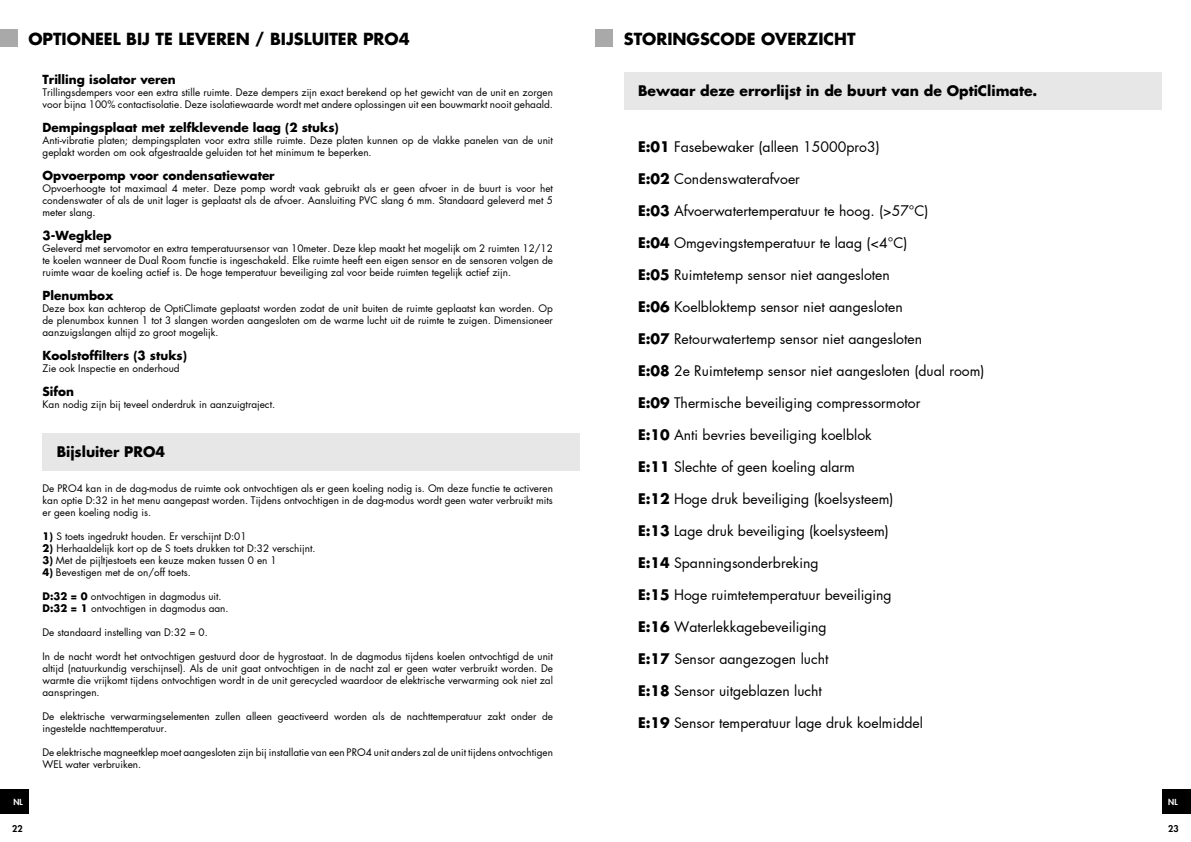
<style>
.page{position:relative;width:1191px;height:842px;background:#fff}
.page>*{position:absolute;margin:0;border:0;box-sizing:border-box;transform-origin:0 0}
.t1{font:700 16px "Futura Std";color:#000}
.t2{font:14px "Futura Std";color:#000}
.t3{font:700 14px "Futura Std";color:#000}
.t4{font:700 12px "Futura Std";color:#000}
.t5{font:10px/12px "Futura Std";color:#000}
.t6{font:800 9px "Futura Std";color:#000}
.t7{font:800 8px "Futura Std";color:#fff}
.s1{font-weight:700}
</style>
<div class="page">
<div style="left:1162px;top:789px;width:29px;height:25px;background:#000"></div>
<div style="left:0;top:789px;width:28px;height:25px;background:#000"></div>
<div style="left:43px;top:433px;width:537px;height:37px;background:#e7e7e7"></div>
<div style="left:0;top:29px;width:17px;height:18px;background:#a9a9a9"></div>
<div style="left:595px;top:29px;width:17px;height:18px;background:#a9a9a9"></div>
<div style="left:624px;top:72px;width:537px;height:37px;background:#e7e7e7"></div>
<h1 class="t1" style="left:28px;top:32px;width:383px">OPTIONEEL BIJ TE LEVEREN / BIJSLUITER PRO4</h1>
<h1 class="t1" style="left:624px;top:32px;width:233px">STORINGSCODE OVERZICHT</h1>
<p class="t4" style="left:43px;top:74px;width:135px">Trilling isolator veren</p>
<p class="t5" style="left:43px;top:87px;width:512px">Trillingsdempers voor een extra stille ruimte. Deze dempers zijn exact berekend op het gewicht van de unit en zorgen voor bijna 100% contactisolatie. Deze isolatiewaarde wordt met andere oplossingen uit een bouwmarkt nooit gehaald.</p>
<p class="t4" style="left:43px;top:122px;width:298px">Dempingsplaat met zelfklevende laag (2 stuks)</p>
<p class="t5" style="left:43px;top:134px;width:512px">Anti-vibratie platen; dempingsplaten voor extra stille ruimte. Deze platen kunnen op de vlakke panelen van de unit geplakt worden om ook afgestraalde geluiden tot het minimum te beperken.</p>
<p class="t4" style="left:43px;top:170px;width:234px">Opvoerpomp voor condensatiewater</p>
<p class="t5" style="left:43px;top:183px;width:512px;text-align:justify">Opvoerhoogte tot maximaal 4 meter. Deze pomp wordt vaak gebruikt als er geen afvoer in de buurt is voor het condenswater of als de unit lager is geplaatst als de afvoer. Aansluiting PVC slang 6 mm. Standaard geleverd met 5 meter slang.</p>
<p class="t4" style="left:43px;top:230px;width:71px">3-Wegklep</p>
<p class="t5" style="left:43px;top:243px;width:512px;text-align:justify">Geleverd met servomotor en extra temperatuursensor van 10meter. Deze klep maakt het mogelijk om 2 ruimten 12/12 te koelen wanneer de Dual Room functie is ingeschakeld. Elke ruimte heeft een eigen sensor en de sensoren volgen de ruimte waar de koeling actief is. De hoge temperatuur beveiliging zal voor beide ruimten tegelijk actief zijn.</p>
<p class="t4" style="left:43px;top:290px;width:73px">Plenumbox</p>
<p class="t5" style="left:43px;top:303px;width:512px;text-align:justify">Deze box kan achterop de OptiClimate geplaatst worden zodat de unit buiten de ruimte geplaatst kan worden. Op de plenumbox kunnen 1 tot 3 slangen worden aangesloten om de warme lucht uit de ruimte te zuigen. Dimensioneer aanzuigslangen altijd zo groot mogelijk.</p>
<p class="t4" style="left:43px;top:348px;width:146px">Koolstoffilters (3 stuks)</p>
<p class="t5" style="left:43px;top:363px;width:138px">Zie ook Inspectie en onderhoud</p>
<p class="t4" style="left:43px;top:386px;width:33px">Sifon</p>
<p class="t5" style="left:43px;top:399px;width:234px">Kan nodig zijn bij teveel onderdruk in aanzuigtraject.</p>
<h2 class="t3" style="left:57px;top:446px;width:110px">Bijsluiter PRO4</h2>
<p class="t5" style="left:43px;top:483px;width:512px;text-align:justify">De PRO4 kan in de dag-modus de ruimte ook ontvochtigen als er geen koeling nodig is. Om deze functie te activeren kan optie D:32 in het menu aangepast worden. Tijdens ontvochtigen in de dag-modus wordt geen water verbruikt mits er geen koeling nodig is.</p>
<p class="t5" style="left:43px;top:531px;width:206px"><span class="s1">1)</span> S toets ingedrukt houden. Er verschijnt D:01</p>
<p class="t5" style="left:43px;top:543px;width:274px"><span class="s1">2)</span> Herhaaldelijk kort op de S toets drukken tot D:32 verschijnt.</p>
<p class="t5" style="left:43px;top:555px;width:236px"><span class="s1">3)</span> Met de pijltjestoets een keuze maken tussen 0 en 1</p>
<p class="t5" style="left:43px;top:567px;width:150px"><span class="s1">4)</span> Bevestigen met de on/off toets.</p>
<p class="t5" style="left:43px;top:591px;width:188px"><span class="s1">D:32 = 0</span> ontvochtigen in dagmodus uit.<br><span class="s1">D:32 = 1</span> ontvochtigen in dagmodus aan.</p>
<p class="t5" style="left:43px;top:627px;width:167px">De standaard instelling van D:32 = 0.</p>
<p class="t5" style="left:43px;top:651px;width:512px;text-align:justify">In de nacht wordt het ontvochtigen gestuurd door de hygrostaat. In de dagmodus tijdens koelen ontvochtigd de unit altijd (natuurkundig verschijnsel). Als de unit gaat ontvochtigen in de nacht zal er geen water verbruikt worden. De warmte die vrijkomt tijdens ontvochtigen wordt in de unit gerecycled waardoor de elektrische verwarming ook niet zal aanspringen.</p>
<p class="t5" style="left:43px;top:711px;width:512px">De elektrische verwarmingselementen zullen alleen geactiveerd worden als de nachttemperatuur zakt onder de ingestelde nachttemperatuur.</p>
<p class="t5" style="left:43px;top:747px;width:512px">De elektrische magneetklep moet aangesloten zijn bij installatie van een PRO4 unit anders zal de unit tijdens ontvochtigen<br>WEL water verbruiken.</p>
<h2 class="t3" style="left:638px;top:85px;width:401px">Bewaar deze errorlijst in de buurt van de OptiClimate.</h2>
<h2 class="t2" style="left:638px;top:140px;width:243px"><span class="s1">E:01</span> Fasebewaker (alleen 15000pro3)</h2>
<h2 class="t2" style="left:638px;top:172px;width:163px"><span class="s1">E:02</span> Condenswaterafvoer</h2>
<h2 class="t2" style="left:638px;top:204px;width:292px"><span class="s1">E:03</span> Afvoerwatertemperatuur te hoog. (&gt;57°C)</h2>
<h2 class="t2" style="left:638px;top:236px;width:271px"><span class="s1">E:04</span> Omgevingstemperatuur te laag (&lt;4°C)</h2>
<h2 class="t2" style="left:638px;top:268px;width:253px"><span class="s1">E:05</span> Ruimtetemp sensor niet aangesloten</h2>
<h2 class="t2" style="left:638px;top:300px;width:266px"><span class="s1">E:06</span> Koelbloktemp sensor niet aangesloten</h2>
<h2 class="t2" style="left:638px;top:332px;width:286px"><span class="s1">E:07</span> Retourwatertemp sensor niet aangesloten</h2>
<h2 class="t2" style="left:638px;top:364px;width:348px"><span class="s1">E:08</span> 2e Ruimtetemp sensor niet aangesloten (dual room)</h2>
<h2 class="t2" style="left:638px;top:396px;width:284px"><span class="s1">E:09</span> Thermische beveiliging compressormotor</h2>
<h2 class="t2" style="left:638px;top:428px;width:235px"><span class="s1">E:10</span> Anti bevries beveiliging koelblok</h2>
<h2 class="t2" style="left:638px;top:460px;width:218px"><span class="s1">E:11</span> Slechte of geen koeling alarm</h2>
<h2 class="t2" style="left:638px;top:492px;width:257px"><span class="s1">E:12</span> Hoge druk beveiliging (koelsysteem)</h2>
<h2 class="t2" style="left:638px;top:524px;width:252px"><span class="s1">E:13</span> Lage druk beveiliging (koelsysteem)</h2>
<h2 class="t2" style="left:638px;top:556px;width:182px"><span class="s1">E:14</span> Spanningsonderbreking</h2>
<h2 class="t2" style="left:638px;top:588px;width:255px"><span class="s1">E:15</span> Hoge ruimtetemperatuur beveiliging</h2>
<h2 class="t2" style="left:638px;top:620px;width:190px"><span class="s1">E:16</span> Waterlekkagebeveiliging</h2>
<h2 class="t2" style="left:638px;top:652px;width:192px"><span class="s1">E:17</span> Sensor aangezogen lucht</h2>
<h2 class="t2" style="left:638px;top:684px;width:185px"><span class="s1">E:18</span> Sensor uitgeblazen lucht</h2>
<h2 class="t2" style="left:638px;top:716px;width:286px"><span class="s1">E:19</span> Sensor temperatuur lage druk koelmiddel</h2>
<p class="t7" style="left:13px;top:797px;width:11px">NL</p>
<p class="t7" style="left:1168px;top:797px;width:11px">NL</p>
<p class="t6" style="left:12px;top:824px;width:12px">22</p>
<p class="t6" style="left:1168px;top:824px;width:12px">23</p>
</div>
